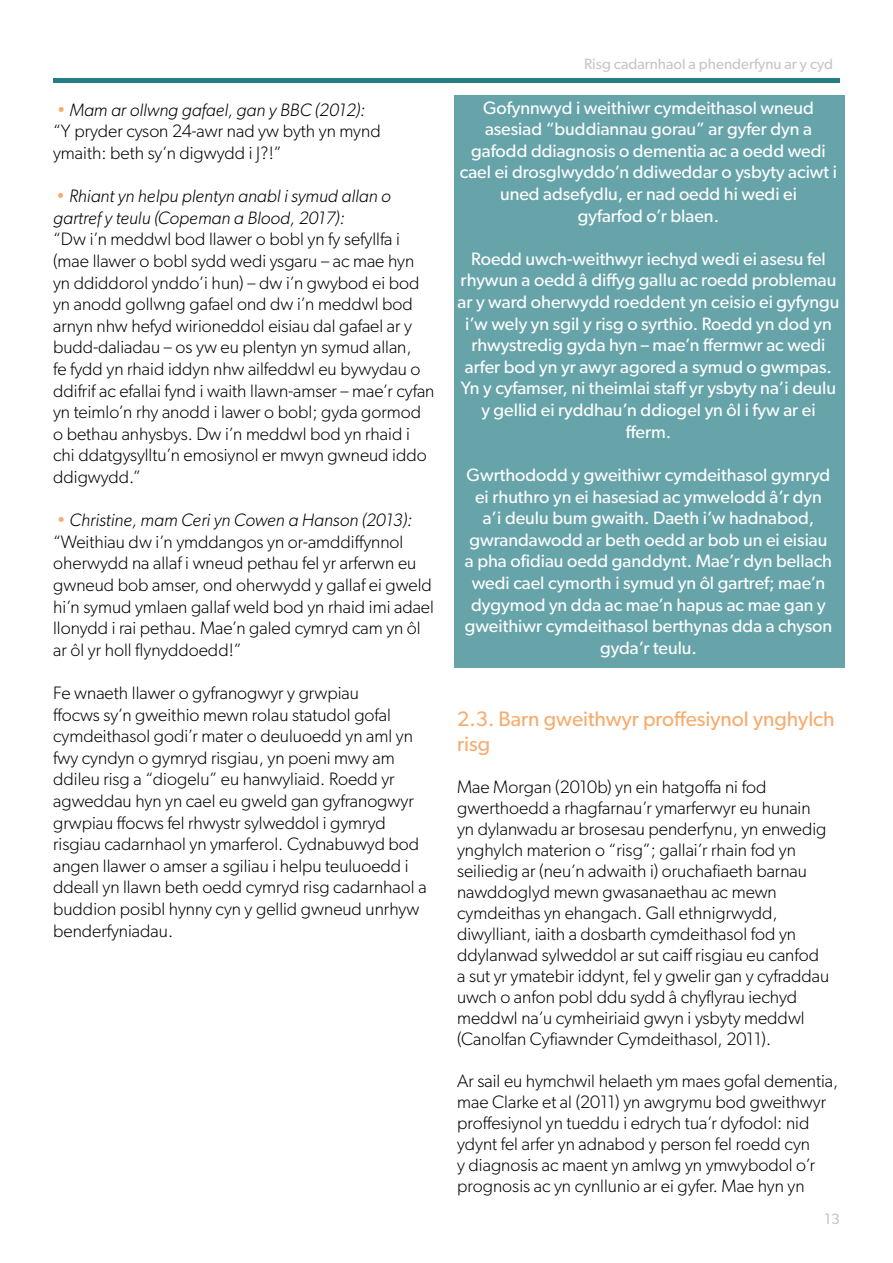
<style>
.page{position:relative;width:893px;height:1263px;background:#fff}
.page>*{position:absolute;margin:0;border:0;box-sizing:border-box;transform-origin:0 0}
.t1{font:21px/25.2px "Gibson";color:#f7ac6f}
.t2{font:300 18px/21.6px "Gibson";color:#000}
.t3{font:18px/21.6px "Gibson";color:#fff;text-align:center}
.t4{font:italic 300 18px/21.6px "Gibson";color:#000}
.t5{font:15px "Gibson";color:#c6c6c6}
.s1{color:#f7ac6f}
.s2{font-style:italic}
</style>
<div class="page">
<div style="left:454px;top:95px;width:391px;height:573px;background:#66a4aa"></div>
<hr style="left:53px;top:78px;width:787px;height:4px;background:#257d86">
<p class="t2" style="left:53px;top:99px;width:329px"><span class="s1">•</span> <span class="s2">Mam ar ollwng gafael, gan y BBC (2012): </span>“Y pryder cyson 24-awr nad yw byth yn mynd ymaith: beth sy’n digwydd i J?!”</p>
<p class="t4" style="left:53px;top:185px;width:339px"><span class="s1">•</span> Rhiant yn helpu plentyn anabl i symud allan o gartref y teulu (Copeman a Blood, 2017):</p>
<p class="t2" style="left:53px;top:228px;width:383px">“Dw i’n meddwl bod llawer o bobl yn fy sefyllfa i (mae llawer o bobl sydd wedi ysgaru – ac mae hyn yn ddiddorol ynddo’i hun) – dw i’n gwybod ei bod yn anodd gollwng gafael ond dw i’n meddwl bod arnyn nhw hefyd wirioneddol eisiau dal gafael ar y budd-daliadau – os yw eu plentyn yn symud allan,<br>fe fydd yn rhaid iddyn nhw ailfeddwl eu bywydau o ddifrif ac efallai fynd i waith llawn-amser – mae’r cyfan yn teimlo’n rhy anodd i lawer o bobl; gyda gormod o bethau anhysbys. Dw i’n meddwl bod yn rhaid i chi ddatgysylltu’n emosiynol er mwyn gwneud iddo ddigwydd.”</p>
<p class="t2" style="left:53px;top:509px;width:382px"><span class="s1">•</span> <span class="s2">Christine, mam Ceri yn Cowen a Hanson (2013): </span>“Weithiau dw i’n ymddangos yn or-amddiffynnol oherwydd na allaf i wneud pethau fel yr arferwn eu gwneud bob amser, ond oherwydd y gallaf ei gweld hi’n symud ymlaen gallaf weld bod yn rhaid imi adael llonydd i rai pethau. Mae’n galed cymryd cam yn ôl ar ôl yr holl flynyddoedd!”</p>
<p class="t2" style="left:53px;top:682px;width:375px">Fe wnaeth llawer o gyfranogwyr y grwpiau<br>ffocws sy’n gweithio mewn rolau statudol gofal cymdeithasol godi’r mater o deuluoedd yn aml yn fwy cyndyn o gymryd risgiau, yn poeni mwy am ddileu risg a “diogelu” eu hanwyliaid. Roedd yr agweddau hyn yn cael eu gweld gan gyfranogwyr grwpiau ffocws fel rhwystr sylweddol i gymryd risgiau cadarnhaol yn ymarferol. Cydnabuwyd bod angen llawer o amser a sgiliau i helpu teuluoedd i ddeall yn llawn beth oedd cymryd risg cadarnhaol a buddion posibl hynny cyn y gellid gwneud unrhyw benderfyniadau.</p>
<p class="t5" style="left:584px;top:55px;width:251px">Risg cadarnhaol a phenderfynu ar y cyd</p>
<p class="t3" style="left:460px;top:96px;width:379px">Gofynnwyd i weithiwr cymdeithasol wneud asesiad “buddiannau gorau” ar gyfer dyn a gafodd ddiagnosis o dementia ac a oedd wedi cael ei drosglwyddo’n ddiweddar o ysbyty aciwt i uned adsefydlu, er nad oedd hi wedi ei<br>gyfarfod o’r blaen.</p>
<p class="t3" style="left:458px;top:248px;width:383px">Roedd uwch-weithwyr iechyd wedi ei asesu fel rhywun a oedd â diffyg gallu ac roedd problemau ar y ward oherwydd roeddent yn ceisio ei gyfyngu i’w wely yn sgil y risg o syrthio. Roedd yn dod yn rhwystredig gyda hyn – mae’n ffermwr ac wedi arfer bod yn yr awyr agored a symud o gwmpas.<br>Yn y cyfamser, ni theimlai staff yr ysbyty na’i deulu y gellid ei ryddhau’n ddiogel yn ôl i fyw ar ei fferm.</p>
<p class="t3" style="left:465px;top:464px;width:369px">Gwrthododd y gweithiwr cymdeithasol gymryd ei rhuthro yn ei hasesiad ac ymwelodd â’r dyn a’i deulu bum gwaith. Daeth i’w hadnabod, gwrandawodd ar beth oedd ar bob un ei eisiau a pha ofidiau oedd ganddynt. Mae’r dyn bellach wedi cael cymorth i symud yn ôl gartref; mae’n dygymod yn dda ac mae’n hapus ac mae gan y gweithiwr cymdeithasol berthynas dda a chyson gyda’r teulu.</p>
<p class="t1" style="left:457px;top:705px;width:379px">2.3. Barn gweithwyr proffesiynol ynghylch risg</p>
<p class="t2" style="left:457px;top:776px;width:374px;line-height:21px">Mae Morgan (2010b) yn ein hatgoffa ni fod gwerthoedd a rhagfarnau’r ymarferwyr eu hunain yn dylanwadu ar brosesau penderfynu, yn enwedig ynghylch materion o “risg”; gallai’r rhain fod yn seiliedig ar (neu’n adwaith i) oruchafiaeth barnau nawddoglyd mewn gwasanaethau ac mewn cymdeithas yn ehangach. Gall ethnigrwydd, diwylliant, iaith a dosbarth cymdeithasol fod yn ddylanwad sylweddol ar sut caiff risgiau eu canfod a sut yr ymatebir iddynt, fel y gwelir gan y cyfraddau uwch o anfon pobl ddu sydd â chyflyrau iechyd meddwl na’u cymheiriaid gwyn i ysbyty meddwl (Canolfan Cyfiawnder Cymdeithasol, 2011).</p>
<p class="t2" style="left:457px;top:1070px;width:383px;line-height:21px">Ar sail eu hymchwil helaeth ym maes gofal dementia, mae Clarke et al (2011) yn awgrymu bod gweithwyr proffesiynol yn tueddu i edrych tua’r dyfodol: nid ydynt fel arfer yn adnabod y person fel roedd cyn<br>y diagnosis ac maent yn amlwg yn ymwybodol o’r prognosis ac yn cynllunio ar ei gyfer. Mae hyn yn</p>
<p class="t5" style="left:824px;top:1209px;width:17px">13</p>
</div>
